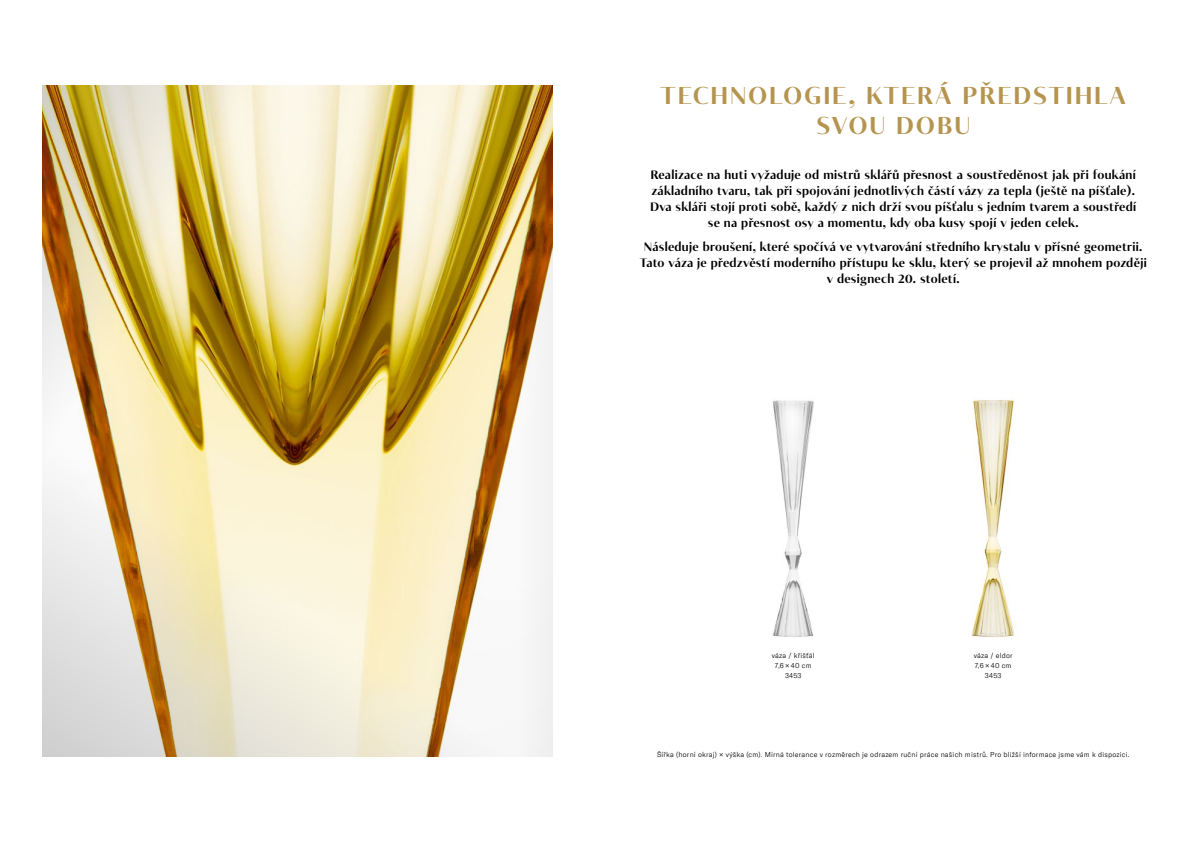
<style>
.page{position:relative;width:1191px;height:842px;background:#fff}
.page>*{position:absolute;margin:0;border:0;box-sizing:border-box;transform-origin:0 0}
.t1{font:600 24px/30px "Tabac Glam G2";letter-spacing:.1em;color:#b5944f;text-align:center}
.t2{font:600 12px/16px "Tabac Glam G2";letter-spacing:.03em;color:#000;text-align:center}
.t3{font:300 7px/10px "GT America";letter-spacing:.03em;color:#000;text-align:center}
</style>
<div class="page">
<img style="left:772px;top:400px;width:42px;height:237px">
<img style="left:971px;top:399px;width:44px;height:239px">
<svg style="left:43px;top:85px;width:510px;height:672px;background:#dbca98"></svg>
<h1 class="t1" style="left:660px;top:80px;width:467px">TECHNOLOGIE, KTERÁ PŘEDSTIHLA<br>SVOU DOBU</h1>
<p class="t2" style="left:650px;top:166px;width:487px">Realizace na huti vyžaduje od mistrů sklářů přesnost a soustředěnost jak při foukání základního tvaru, tak při spojování jednotlivých částí vázy za tepla (ještě na píšťale).<br>Dva skláři stojí proti sobě, každý z nich drží svou píšťalu s jedním tvarem a soustředí se na přesnost osy a momentu, kdy oba kusy spojí v jeden celek.</p>
<p class="t2" style="left:640px;top:239px;width:508px">Následuje broušení, které spočívá ve vytvarování středního krystalu v přísné geometrii.<br>Tato váza je předzvěstí moderního přístupu ke sklu, který se projevil až mnohem později v designech 20. století.</p>
<p class="t3" style="left:772px;top:650px;width:44px">váza / křišťál<br>7,6 × 40 cm<br>3453</p>
<p class="t3" style="left:973px;top:650px;width:41px">váza / eldor<br>7,6 × 40 cm<br>3453</p>
<p class="t3" style="left:657px;top:749px;width:474px">Šířka (horní okraj) × výška (cm). Mírná tolerance v rozměrech je odrazem ruční práce našich mistrů. Pro bližší informace jsme vám k dispozici.</p>
</div>
